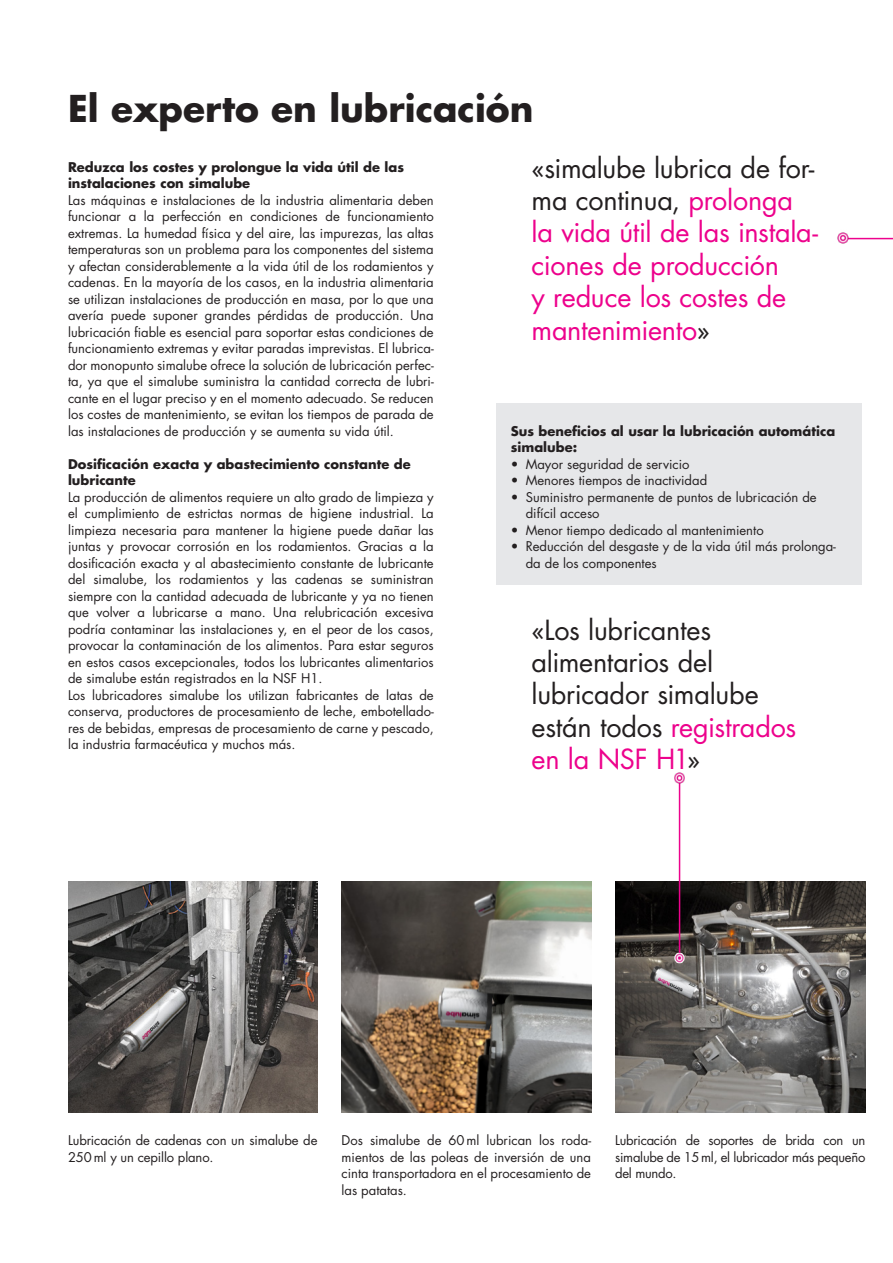
<style>
.page{position:relative;width:893px;height:1263px;background:#fff}
.page>*{position:absolute;margin:0;border:0;box-sizing:border-box;transform-origin:0 0}
._02_Headline_Bold{font:700 36px "Futura Std";color:#231f20}
._02_Titel_Inhalt_Aus{font:27px/32.4px "Futura Std";letter-spacing:-.01em;color:#ed028c}
._02_Titel_Inhalt_Aus-2{font:27px/32.4px "Futura Std";letter-spacing:-.01em;color:#231f20}
._02_Lauftext{font:13.05px/16.5px "Futura Std";color:#231f20;text-align:justify}
._02_Lauftext-2{font:700 13.05px/16.5px "Futura Std";color:#231f20}
.s1{color:#231f20}
.s2{color:#ed028c}
</style>
<div class="page">
<img style="left:616px;top:881px;width:249px;height:231px">
<img style="left:342px;top:881px;width:249px;height:231px">
<img style="left:68px;top:881px;width:249px;height:231px">
<svg style="left:852px;top:237px;width:41px;height:3px"></svg>
<img style="left:837px;top:232px;width:15px;height:12px">
<img style="left:670px;top:949px;width:19px;height:18px">
<hr style="left:679px;top:782px;width:1px;height:171px;background:#ed028c">
<img style="left:674px;top:772px;width:11px;height:15px">
<div style="left:496px;top:403px;width:366px;height:181px;background:#e6e7e9"></div>
<p class="_02_Headline_Bold" style="left:68px;top:85px;width:467px">El experto en lubricación</p>
<p class="_02_Lauftext-2" style="left:68px;top:158px;width:338px">Reduzca los costes y prolongue la vida útil de las instalaciones con simalube</p>
<p class="_02_Lauftext" style="left:68px;top:192px;width:367px">Las máquinas e instalaciones de la industria alimentaria deben funcionar a la perfección en condiciones de funcionamiento extremas. La humedad física y del aire, las impurezas, las altas temperaturas son un problema para los componentes del sistema y afectan considerablemente a la vida útil de los rodamientos y cadenas. En la mayoría de los casos, en la industria alimentaria se utilizan instalaciones de producción en masa, por lo que una avería puede suponer grandes pérdidas de producción. Una lubricación fiable es esencial para soportar estas condiciones de funcionamiento extremas y evitar paradas imprevistas. El lubrica&shy;dor monopunto simalube ofrece la solución de lubricación perfec&shy;ta, ya que el simalube suministra la cantidad correcta de lubri&shy;cante en el lugar preciso y en el momento adecuado. Se reducen los costes de mantenimiento, se evitan los tiempos de parada de las instalaciones de producción y se aumenta su vida útil.</p>
<p class="_02_Lauftext-2" style="left:68px;top:455px;width:344px">Dosificación exacta y abastecimiento constante de lubricante</p>
<p class="_02_Lauftext" style="left:68px;top:489px;width:367px">La producción de alimentos requiere un alto grado de limpieza y el cumplimiento de estrictas normas de higiene industrial. La limpieza necesaria para mantener la higiene puede dañar las juntas y provocar corrosión en los rodamientos. Gracias a la dosificación exacta y al abastecimiento constante de lubricante del simalube, los rodamientos y las cadenas se suministran siempre con la cantidad adecuada de lubricante y ya no tienen que volver a lubricarse a mano. Una relubricación excesiva podría contaminar las instalaciones y, en el peor de los casos, provocar la contaminación de los alimentos. Para estar seguros en estos casos excepcionales, todos los lubricantes alimentarios de simalube están registrados en la NSF H1.</p>
<p class="_02_Lauftext" style="left:68px;top:687px;width:367px">Los lubricadores simalube los utilizan fabricantes de latas de conserva, productores de procesamiento de leche, embotellado&shy;res de bebidas, empresas de procesamiento de carne y pescado, la industria farmacéutica y muchos más.</p>
<p class="_02_Titel_Inhalt_Aus" style="left:531px;top:152px;width:288px"><span class="s1">«simalube lubrica de for&shy;ma continua,</span> prolonga la vida útil de las instala&shy;ciones de producción<br>y reduce los costes de mantenimiento<span class="s1">»</span></p>
<p class="_02_Lauftext-2" style="left:511px;top:422px;width:326px">Sus beneficios al usar la lubricación automática simalube:</p>
<p class="_02_Lauftext" style="left:511px;top:456px;width:180px">• Mayor seguridad de servicio</p>
<p class="_02_Lauftext" style="left:511px;top:472px;width:198px">• Menores tiempos de inactividad</p>
<p class="_02_Lauftext" style="left:526px;top:489px;width:292px;text-indent:-15px">• Suministro permanente de puntos de lubricación de difícil acceso</p>
<p class="_02_Lauftext" style="left:511px;top:522px;width:254px">• Menor tiempo dedicado al mantenimiento</p>
<p class="_02_Lauftext" style="left:526px;top:538px;width:312px;text-indent:-15px">• Reducción del desgaste y de la vida útil más prolonga&shy;da de los componentes</p>
<p class="_02_Titel_Inhalt_Aus-2" style="left:531px;top:614px;width:266px">«Los lubricantes alimentarios del lubricador simalube están todos <span class="s2">registrados en la NSF H1</span>»</p>
<p class="_02_Lauftext" style="left:68px;top:1132px;width:251px">Lubricación de cadenas con un simalube de<br>250ml y un cepillo plano.</p>
<p class="_02_Lauftext" style="left:615px;top:1132px;width:252px">Lubricación de soportes de brida con un simalube de 15ml, el lubricador más pequeño del mundo.</p>
<p class="_02_Lauftext" style="left:342px;top:1132px;width:251px">Dos simalube de 60ml lubrican los roda&shy;mientos de las poleas de inversión de una cinta transportadora en el procesamiento de las patatas.</p>
</div>
